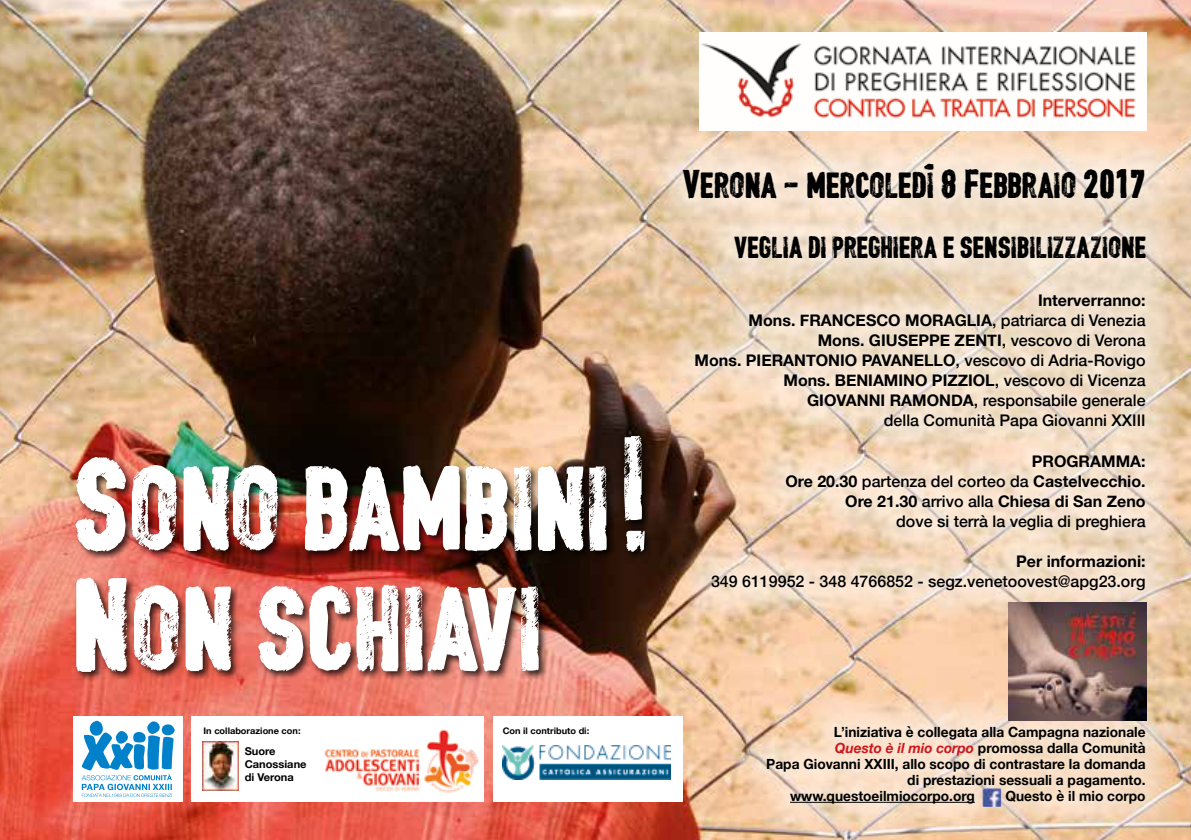
<style>
.page{position:relative;width:1191px;height:840px;background:#fff}
.page>*{position:absolute;margin:0;border:0;box-sizing:border-box;transform-origin:0 0}
.t1{font:140px/120px "CF Jacques Parizeau";letter-spacing:.025em;color:#fff}
.t2{font:43px "CF Jacques Parizeau";letter-spacing:.02em;color:#000}
.t3{font:36px "CF Jacques Parizeau";letter-spacing:.025em;color:#000}
.t4{font:500 16px/20px "Helvetica Neue";color:#000;text-align:right}
.t5{font:700 16px "Helvetica Neue";color:#000}
.t6{font:700 14px "Helvetica Neue";color:#000}
.t7{font:700 10.8px/13px "Helvetica Neue";color:#000}
.t8{font:700 9px "Helvetica Neue";color:#000}
.s1{font-weight:700}
.s2{font-style:italic;color:#cd171a}
</style>
<div class="page">
<img style="left:0;top:0;width:1191px;height:839px">
<div style="left:74px;top:715px;width:109px;height:86px;background:#fff"></div>
<div style="left:192px;top:715px;width:292px;height:86px;background:#fff"></div>
<div style="left:493px;top:715px;width:190px;height:86px;background:#fff"></div>
<svg style="left:662px;top:292px;width:517px;height:545px;background:#ebd0b6"></svg>
<hr style="left:790px;top:801px;width:184px;height:1px;background:#000">
<div style="left:74px;top:455px;width:542px;height:226px;background:#000;opacity:.75"></div>
<div style="left:622px;top:434px;width:33px;height:127px;background:#000;opacity:.75"></div>
<svg style="left:82px;top:720px;width:93px;height:76px"></svg>
<svg style="left:649px;top:134px;width:531px;height:158px;background:#efdbc4"></svg>
<img style="left:699px;top:33px;width:447px;height:97px">
<img style="left:203px;top:741px;width:35px;height:48px">
<img style="left:324px;top:729px;width:155px;height:64px">
<img style="left:1008px;top:602px;width:138px;height:118px">
<img style="left:502px;top:745px;width:168px;height:34px">
<img style="left:982px;top:788px;width:19px;height:18px">
<h2 class="t2" style="left:969px;top:162px;width:11px;rotate:90deg">,</h2>
<h2 class="t2" style="left:682px;top:156px;width:465px">Verona - mercoledi 8 Febbraio 2017</h2>
<h3 class="t3" style="left:734px;top:222px;width:413px">veglia di preghiera e sensibilizzazione</h3>
<p class="t4" style="left:694px;top:289px;width:452px"><span class="s1">Interverranno:<br>Mons. FRANCESCO MORAGLIA</span>, patriarca di Venezia<br><span class="s1">Mons. GIUSEPPE ZENTI</span>, vescovo di Verona<br><span class="s1">Mons. PIERANTONIO PAVANELLO</span>, vescovo di Adria-Rovigo <span class="s1">Mons. BENIAMINO PIZZIOL</span>, vescovo di Vicenza<br><span class="s1">GIOVANNI RAMONDA</span>, responsabile generale<br>della Comunità Papa Giovanni XXIII</p>
<p class="t4" style="left:785px;top:449px;width:362px"><span class="s1">PROGRAMMA:<br>Ore 20.30</span> partenza del corteo da <span class="s1">Castelvecchio.<br>Ore 21.30</span> arrivo alla <span class="s1">Chiesa di San Zeno<br></span>dove si terrà la veglia di preghiera</p>
<p class="t5" style="left:1016px;top:548px;width:131px">Per informazioni:</p>
<p class="t4" style="left:711px;top:569px;width:436px">349 6119952 - 348 4766852 - segz.venetoovest@apg23.org</p>
<h1 class="t1" style="left:622px;top:397px;width:162px">i!</h1>
<h1 class="t1" style="left:620px;top:427px;width:32px">.</h1>
<h1 class="t1" style="left:74px;top:427px;width:675px">Sono bambini!<br>Non schiavi</h1>
<p class="t8" style="left:204px;top:723px;width:98px">In collaborazione con:</p>
<p class="t8" style="left:502px;top:723px;width:88px">Con il contributo di:</p>
<p class="t7" style="left:245px;top:744px;width:63px">Suore<br>Canossiane di Verona</p>
<p class="t6" style="left:834px;top:720px;width:313px">L’iniziativa è collegata alla Campagna nazionale</p>
<p class="t6" style="left:835px;top:736px;width:312px"><span class="s2">Questo è il mio corpo</span> promossa dalla Comunità</p>
<p class="t6" style="left:766px;top:752px;width:381px">Papa Giovanni XXIII, allo scopo di contrastare la domanda</p>
<p class="t6" style="left:907px;top:768px;width:240px">di prestazioni sessuali a pagamento.</p>
<p class="t6" style="left:790px;top:784px;width:186px">www.questoeilmiocorpo.org</p>
<p class="t6" style="left:1005px;top:784px;width:142px">Questo è il mio corpo</p>
</div>
